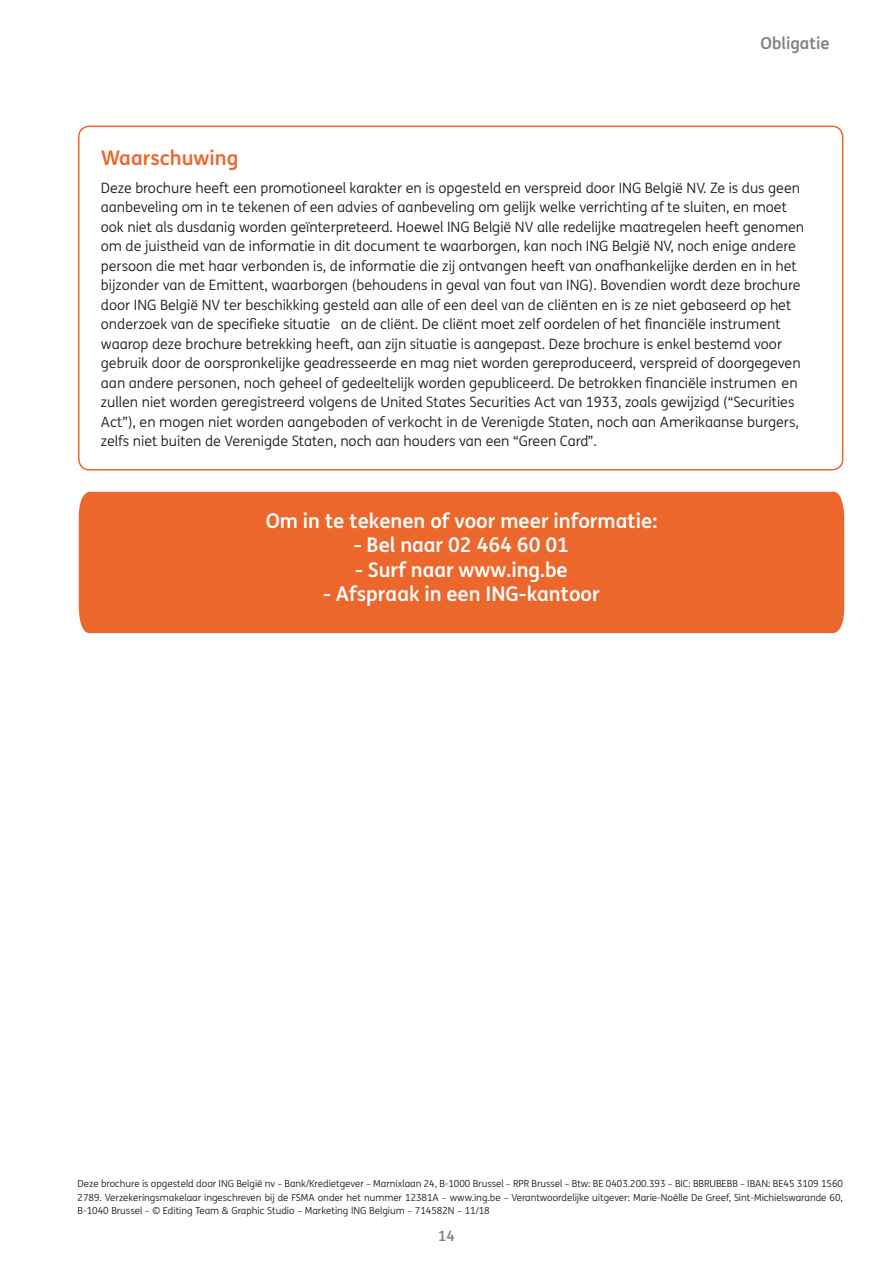
<style>
.page{position:relative;width:893px;height:1263px;background:#fff}
.page>*{position:absolute;margin:0;border:0;box-sizing:border-box;transform-origin:0 0}
.t1{font:700 20.25px "ING Me";color:#fff}
.t2{font:700 20.25px "ING Me";color:#ec672c}
.t3{font:700 16.5px "ING Me";color:#808285}
.t4{font:14.25px/19.5px "ING Me";color:#1d1d1b}
.t5{font:700 14.25px "ING Me";color:#808285}
.t6{font:9.75px/13.5px "ING Me";color:#1d1d1b;text-align:justify}
.s1{font-style:inherit}
</style>
<div class="page">
<div style="left:79px;top:492px;width:765px;height:141px;background:#ec672c"></div>
<div style="left:78px;top:126px;width:765px;height:344px;border:2px solid #ec672c;border-radius:11px"></div>
<p class="t3" style="left:760px;top:29px;width:71px">Obligatie</p>
<h1 class="t2" style="left:101px;top:141px;width:139px">Waarschuwing</h1>
<p class="t4" style="left:101px;top:177px;width:705px">Deze brochure heeft een promotioneel karakter en is opgesteld en verspreid door ING België NV. Ze is dus geen aanbeveling om in te tekenen of een advies of aanbeveling om gelijk welke verrichting af te sluiten, en moet ook niet als dusdanig worden geïnterpreteerd. Hoewel ING België NV alle redelijke maatregelen heeft genomen om de juistheid van de informatie in dit document te waarborgen, kan noch ING België NV, noch enige andere persoon die met haar verbonden is, de informatie die zij ontvangen heeft van onafhankelijke derden en in het bijzonder van de Emittent, waarborgen (behoudens in geval van fout van ING). Bovendien wordt deze brochure door ING België NV ter beschikking gesteld aan alle of een deel van de cliënten en is ze niet gebaseerd op het onderzoek van de specifieke situatie an de cliënt. De cliënt moet zelf oordelen of het financiële instrument waarop deze brochure betrekking heeft, aan zijn situatie is aangepast. Deze brochure is enkel bestemd voor gebruik door de oorspronkelijke geadresseerde en mag niet worden gereproduceerd, verspreid of doorgegeven aan andere personen, noch geheel of gedeeltelijk worden gepubliceerd. De betrokken financiële instrumen en zullen niet worden geregistreerd volgens de United States Securities Act van 1933, zoals gewijzigd (“Securities Act”), en mogen niet worden aangeboden of verkocht in de Verenigde Staten, noch aan Amerikaanse burgers, zelfs niet buiten de Verenigde Staten, noch aan houders van een “Green Card”.</p>
<h1 class="t1" style="left:266px;top:505px;width:393px">Om in te tekenen of voor meer informatie:</h1>
<h1 class="t1" style="left:354px;top:529px;width:217px">- Bel naar 02 464 60 01</h1>
<h1 class="t1" style="left:355px;top:553px;width:214px">- Surf naar www.ing.be</h1>
<h1 class="t1" style="left:323px;top:577px;width:278px">- Afspraak in een ING-kantoor</h1>
<p class="t6" style="left:78px;top:1176px;width:767px">Deze brochure is opgesteld door ING België nv – Bank/Kredietgever – Marnixlaan 24, B-1000 Brussel – RPR Brussel – Btw: BE 0403.200.393 – BIC: BBRUBEBB – IBAN: BE45 3109 1560<br>2789. Verzekeringsmakelaar ingeschreven bij de FSMA onder het nummer 12381A – www.ing.be – Verantwoordelijke uitgever: Marie-Noëlle De Greef, Sint-Michielswarande 60, B-1040 Brussel – © Editing Team &amp; Graphic Studio – Marketing ING Belgium – 714582N – 11/18</p>
<p class="t5" style="left:438px;top:1224px;width:18px">1<span class="s1">4</span></p>
</div>
